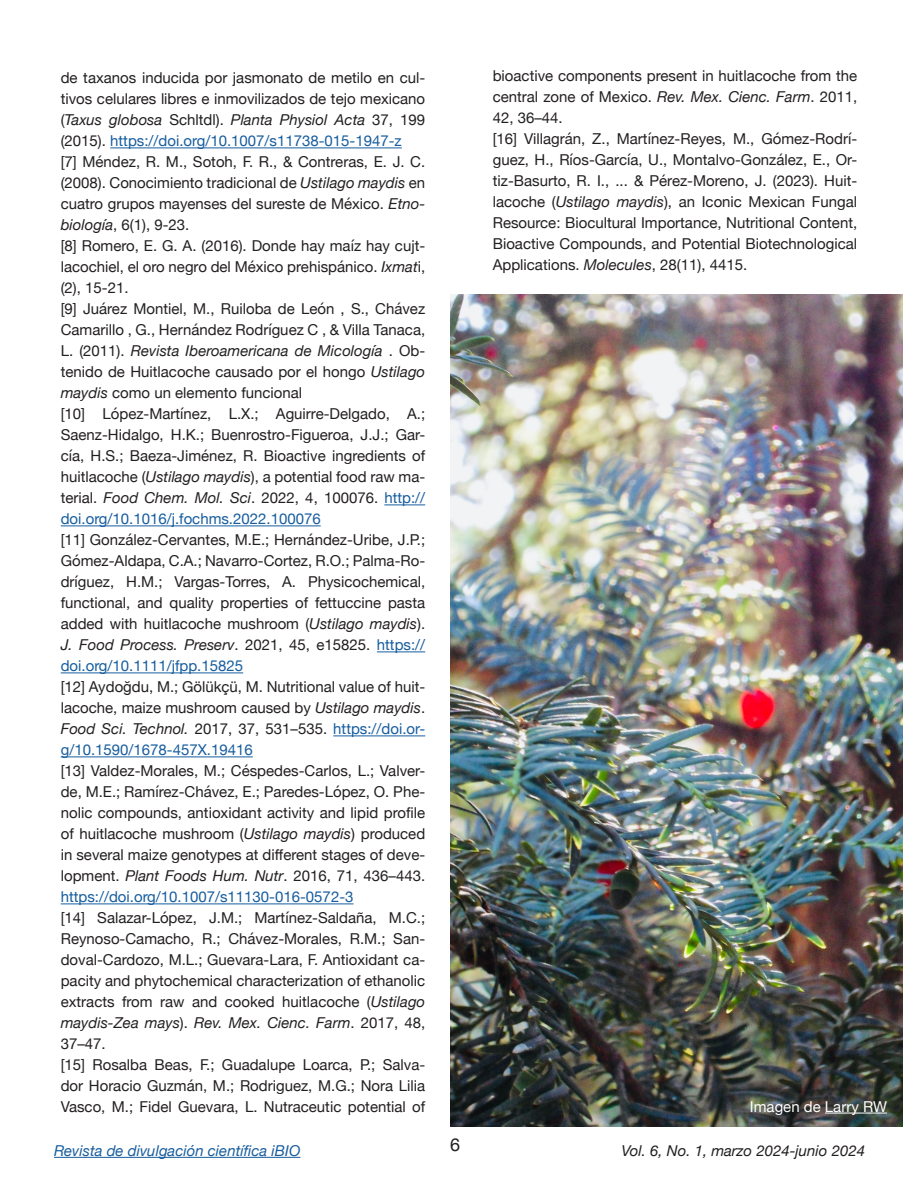
<style>
.page{position:relative;width:918px;height:1188px;background:#fff}
.page>*{position:absolute;margin:0;border:0;box-sizing:border-box;transform-origin:0 0}
.t1{font:18px "Helvetica Neue";color:#231f20}
.t2{font:15px/21px "Helvetica Neue";color:#231f20;text-align:justify}
.t3{font:italic 15px "Helvetica Neue";color:#175d9e}
.t4{font:italic 15px "Helvetica Neue";color:#231f20}
.t5{font:15px "Helvetica Neue";color:#fff}
.s1{font-style:italic}
.s2{color:#175d9e}
</style>
<div class="page">
<hr style="left:54px;top:1157px;width:246px;height:1px;background:#175d9e">
<hr style="left:110px;top:148px;width:292px;height:1px;background:#175d9e">
<hr style="left:384px;top:505px;width:41px;height:1px;background:#175d9e">
<hr style="left:61px;top:526px;width:260px;height:1px;background:#175d9e">
<hr style="left:377px;top:652px;width:48px;height:1px;background:#175d9e">
<hr style="left:61px;top:673px;width:182px;height:1px;background:#175d9e">
<hr style="left:333px;top:736px;width:92px;height:1px;background:#175d9e">
<hr style="left:61px;top:757px;width:192px;height:1px;background:#175d9e">
<hr style="left:61px;top:904px;width:293px;height:1px;background:#175d9e">
<img style="left:450px;top:294px;width:453px;height:832px">
<hr style="left:825px;top:1113px;width:62px;height:1px;background:#fff">
<p class="t2" style="left:61px;top:68px;width:366px">de taxanos inducida por jasmonato de metilo en cul&shy;tivos celulares libres e inmovilizados de tejo mexicano (<span class="s1">Taxus globosa</span> Schltdl). <span class="s1">Planta Physiol Acta</span> 37, 199 (2015). <span class="s2">https://doi.org/10.1007/s11738-015-1947-z</span></p>
<p class="t2" style="left:61px;top:152px;width:366px">[7] Méndez, R. M., Sotoh, F. R., &amp; Contreras, E. J. C. (2008). Conocimiento tradicional de <span class="s1">Ustilago maydis</span> en cuatro grupos mayenses del sureste de México. <span class="s1">Etno&shy;biología</span>, 6(1), 9-23.</p>
<p class="t2" style="left:61px;top:236px;width:366px">[8] Romero, E. G. A. (2016). Donde hay maíz hay cujt&shy;lacochiel, el oro negro del México prehispánico. <span class="s1">Ixmat</span>i, (2), 15-21.</p>
<p class="t2" style="left:61px;top:299px;width:366px">[9] Juárez Montiel, M., Ruiloba de León , S., Chávez Camarillo , G., Hernández Rodríguez C , &amp; Villa Tanaca, L. (2011). <span class="s1">Revista Iberoamericana de Micología</span> . Ob&shy;tenido de Huitlacoche causado por el hongo <span class="s1">Ustilago maydis</span> como un elemento funcional</p>
<p class="t2" style="left:61px;top:404px;width:366px">[10] López-Martínez, L.X.; Aguirre-Delgado, A.; Saenz-Hidalgo, H.K.; Buenrostro-Figueroa, J.J.; Gar&shy;cía, H.S.; Baeza-Jiménez, R. Bioactive ingredients of huitlacoche (<span class="s1">Ustilago maydis</span>), a potential food raw ma&shy;terial. <span class="s1">Food Chem. Mol. Sci</span>. 2022, 4, 100076. <span class="s2">http:// doi.org/10.1016/j.fochms.2022.100076</span></p>
<p class="t2" style="left:61px;top:530px;width:366px">[11] González-Cervantes, M.E.; Hernández-Uribe, J.P.; Gómez-Aldapa, C.A.; Navarro-Cortez, R.O.; Palma-Ro&shy;dríguez, H.M.; Vargas-Torres, A. Physicochemical, functional, and quality properties of fettuccine pasta added with huitlacoche mushroom (<span class="s1">Ustilago maydis</span>).<br><span class="s1">J. Food Process. Preserv</span>. 2021, 45, e15825. <span class="s2">https:// doi.org/10.1111/jfpp.15825</span></p>
<p class="t2" style="left:61px;top:677px;width:366px">[12] Aydoğdu, M.; Gölükçü, M. Nutritional value of huit&shy;lacoche, maize mushroom caused by <span class="s1">Ustilago maydis</span>.<br><span class="s1">Food Sci. Technol.</span> 2017, 37, 531–535. <span class="s2">https://doi.or&shy;g/10.1590/1678-457X.19416</span></p>
<p class="t2" style="left:61px;top:761px;width:366px">[13] Valdez-Morales, M.; Céspedes-Carlos, L.; Valver&shy;de, M.E.; Ramírez-Chávez, E.; Paredes-López, O. Phe&shy;nolic compounds, antioxidant activity and lipid profile of huitlacoche mushroom (<span class="s1">Ustilago maydis</span>) produced in several maize genotypes at different stages of deve&shy;lopment. <span class="s1">Plant Foods Hum. Nutr</span>. 2016, 71, 436–443. <span class="s2">https://doi.org/10.1007/s11130-016-0572-3</span></p>
<p class="t2" style="left:61px;top:908px;width:366px">[14] Salazar-López, J.M.; Martínez-Saldaña, M.C.; Reynoso-Camacho, R.; Chávez-Morales, R.M.; San&shy;doval-Cardozo, M.L.; Guevara-Lara, F. Antioxidant ca&shy;pacity and phytochemical characterization of ethanolic extracts from raw and cooked huitlacoche (<span class="s1">Ustilago maydis-Zea mays</span>). <span class="s1">Rev. Mex. Cienc. Farm</span>. 2017, 48, 37–47.</p>
<p class="t2" style="left:61px;top:1055px;width:366px">[15] Rosalba Beas, F.; Guadalupe Loarca, P.; Salva&shy;dor Horacio Guzmán, M.; Rodriguez, M.G.; Nora Lilia Vasco, M.; Fidel Guevara, L. Nutraceutic potential of</p>
<p class="t3" style="left:54px;top:1140px;width:248px">Revista de divulgación científica iBIO</p>
<p class="t1" style="left:450px;top:1132px;width:12px">6</p>
<p class="t2" style="left:493px;top:66px;width:366px">bioactive components present in huitlacoche from the central zone of Mexico. <span class="s1">Rev. Mex. Cienc. Farm</span>. 2011, 42, 36–44.</p>
<p class="t2" style="left:493px;top:129px;width:366px">[16] Villagrán, Z., Martínez-Reyes, M., Gómez-Rodrí&shy;guez, H., Ríos-García, U., Montalvo-González, E., Or&shy;tiz-Basurto, R. I., ... &amp; Pérez-Moreno, J. (2023). Huit&shy;lacoche (<span class="s1">Ustilago maydis</span>), an Iconic Mexican Fungal Resource: Biocultural Importance, Nutritional Content, Bioactive Compounds, and Potential Biotechnological Applications. <span class="s1">Molecules</span>, 28(11), 4415.</p>
<p class="t5" style="left:750px;top:1095px;width:138px">Imagen de Larry RW</p>
<p class="t4" style="left:622px;top:1140px;width:245px">Vol. 6, No. 1, marzo 2024-junio 2024</p>
</div>
